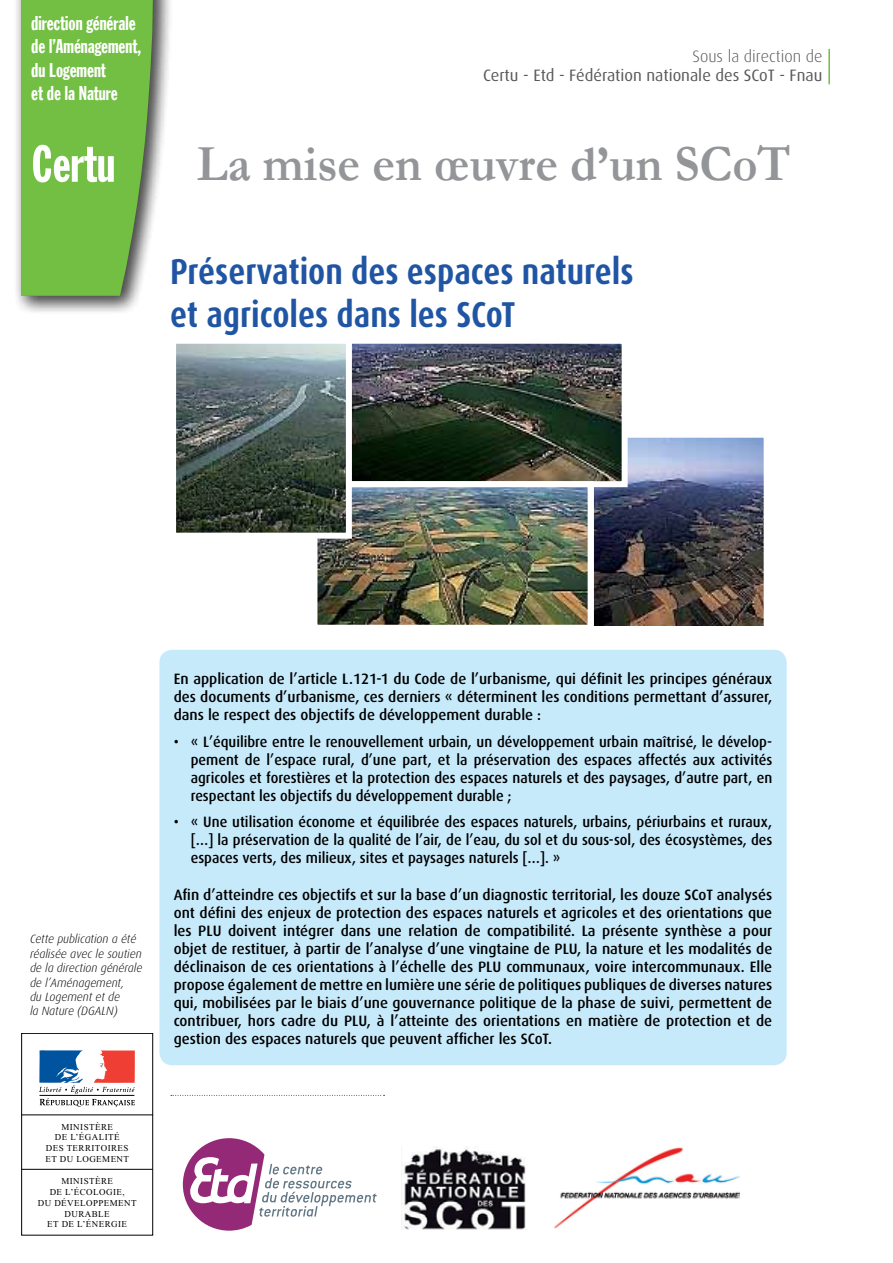
<style>
.page{position:relative;width:893px;height:1263px;background:#fff}
.page>*{position:absolute;margin:0;border:0;box-sizing:border-box;transform-origin:0 0}
.t1{font:700 51px "Garamond";color:#939598;scale:.95 1}
.t2{font:51px "Franklin Gothic Extra Cond";color:#fff}
.t3{font:700 condensed 36px/43.2px "Dax OT";color:#2055a4}
.t4{font:19.5px/23.4px "Franklin Gothic Extra Cond";color:#fff}
.t5{font:16.5px "Dax OT";color:#58595b}
.t6{font:300 16.5px "Dax OT";color:#58595b}
.t7{font:500 15px/18px "Dax OT";color:#000;text-align:justify}
.t8{font:500 15px/18px "Dax OT";color:#000;text-align:justify;scale:.95 1}
.t9{font:italic 300 12px/14.4px "Dax OT";color:#000}
.t10{font:9px/10.8px "Times New Roman";letter-spacing:.05em;color:#000;text-align:center}
</style>
<div class="page">
<img style="left:554px;top:1147px;width:185px;height:81px">
<img style="left:401px;top:1146px;width:125px;height:84px">
<svg style="left:183px;top:1138px;width:194px;height:93px"></svg>
<hr style="left:828px;top:49px;width:2px;height:35px;background:#72bf44">
<div style="left:21px;top:1033px;width:132px;height:202px;border:1px solid #000"></div>
<svg style="left:39px;top:1050px;width:96px;height:57px"></svg>
<hr style="left:21px;top:1114px;width:132px;height:1px;background:#000">
<hr style="left:21px;top:1169px;width:132px;height:1px;background:#000">
<img style="left:595px;top:439px;width:168px;height:186px">
<div style="left:588px;top:432px;width:182px;height:202px;border:6px solid #fff"></div>
<div style="left:12px;top:0;width:161px;height:315px;background:#000;opacity:.5"></div>
<svg style="left:21px;top:0;width:134px;height:296px;background:#77bc4d"></svg>
<div style="left:159px;top:650px;width:628px;height:415px;background:#c7eafb;border-radius:13px"></div>
<svg style="left:171px;top:1095px;width:214px;height:1px"></svg>
<img style="left:352px;top:345px;width:269px;height:135px">
<div style="left:345px;top:338px;width:283px;height:149px;border:6px solid #fff"></div>
<img style="left:318px;top:488px;width:269px;height:136px">
<div style="left:311px;top:481px;width:283px;height:150px;border:6px solid #fff"></div>
<img style="left:177px;top:345px;width:168px;height:187px">
<div style="left:170px;top:338px;width:182px;height:201px;border:6px solid #fff"></div>
<h3 class="t4" style="left:31px;top:12px;width:111px">direction générale de l’Aménagement, du Logement<br>et de la Nature</h3>
<h3 class="t4" style="left:29px;top:19px;width:111px">direction générale de l’Aménagement, du Logement<br>et de la Nature</h3>
<h1 class="t2" style="left:32px;top:137px;width:85px">Certu</h1>
<h1 class="t1" style="left:197px;top:129px;width:627px">La mise en œuvre d’un SCoT</h1>
<p class="t6" style="left:692px;top:47px;width:131px">Sous la direction de</p>
<p class="t5" style="left:483px;top:67px;width:341px">Certu - Etd - Fédération nationale des SCoT - Fnau</p>
<h2 class="t3" style="left:170px;top:251px;width:465px">Préservation des espaces naturels et agricoles dans les SCoT</h2>
<p class="t9" style="left:30px;top:932px;width:114px">Cette publication a été réalisée avec le soutien de la direction générale de l’Aménagement,<br>du Logement et de<br>la Nature (DGALN)</p>
<p class="t10" style="left:45px;top:1121px;width:85px">MINISTÈRE<br>DE L’ÉGALITÉ<br>DES TERRITOIRES<br>ET DU LOGEMENT</p>
<p class="t10" style="left:38px;top:1175px;width:100px">MINISTÈRE<br>DE L’ÉCOLOGIE,<br>DU DÉVELOPPEMENT<br>DURABLE<br>ET DE L’ÉNERGIE</p>
<p class="t7" style="left:174px;top:670px;width:600px">En application de l’article L.121-1 du Code de l’urbanisme, qui définit les principes généraux des documents d’urbanisme, ces derniers « déterminent les conditions permettant d’assurer, dans le respect des objectifs de développement durable :</p>
<p class="t8" style="left:191px;top:732px;width:614px;text-indent:-17px">• « L’équilibre entre le renouvellement urbain, un développement urbain maîtrisé, le dévelop&shy;pement de l’espace rural, d’une part, et la préservation des espaces affectés aux activités agricoles et forestières et la protection des espaces naturels et des paysages, d’autre part, en respectant les objectifs du développement durable ;</p>
<p class="t8" style="left:191px;top:813px;width:614px;text-indent:-17px">• « Une utilisation économe et équilibrée des espaces naturels, urbains, périurbains et ruraux, […] la préservation de la qualité de l’air, de l’eau, du sol et du sous-sol, des écosystèmes, des espaces verts, des milieux, sites et paysages naturels […]. »</p>
<p class="t7" style="left:174px;top:886px;width:600px">Afin d’atteindre ces objectifs et sur la base d’un diagnostic territorial, les douze SCoT analysés ont défini des enjeux de protection des espaces naturels et agricoles et des orientations que les PLU doivent intégrer dans une relation de compatibilité. La présente synthèse a pour objet de restituer, à partir de l’analyse d’une vingtaine de PLU, la nature et les modalités de déclinaison de ces orientations à l’échelle des PLU communaux, voire intercommunaux. Elle propose également de mettre en lumière une série de politiques publiques de diverses natures qui, mobilisées par le biais d’une gouvernance politique de la phase de suivi, permettent de contribuer, hors cadre du PLU, à l’atteinte des orientations en matière de protection et de gestion des espaces naturels que peuvent afficher les SCoT.</p>
</div>
